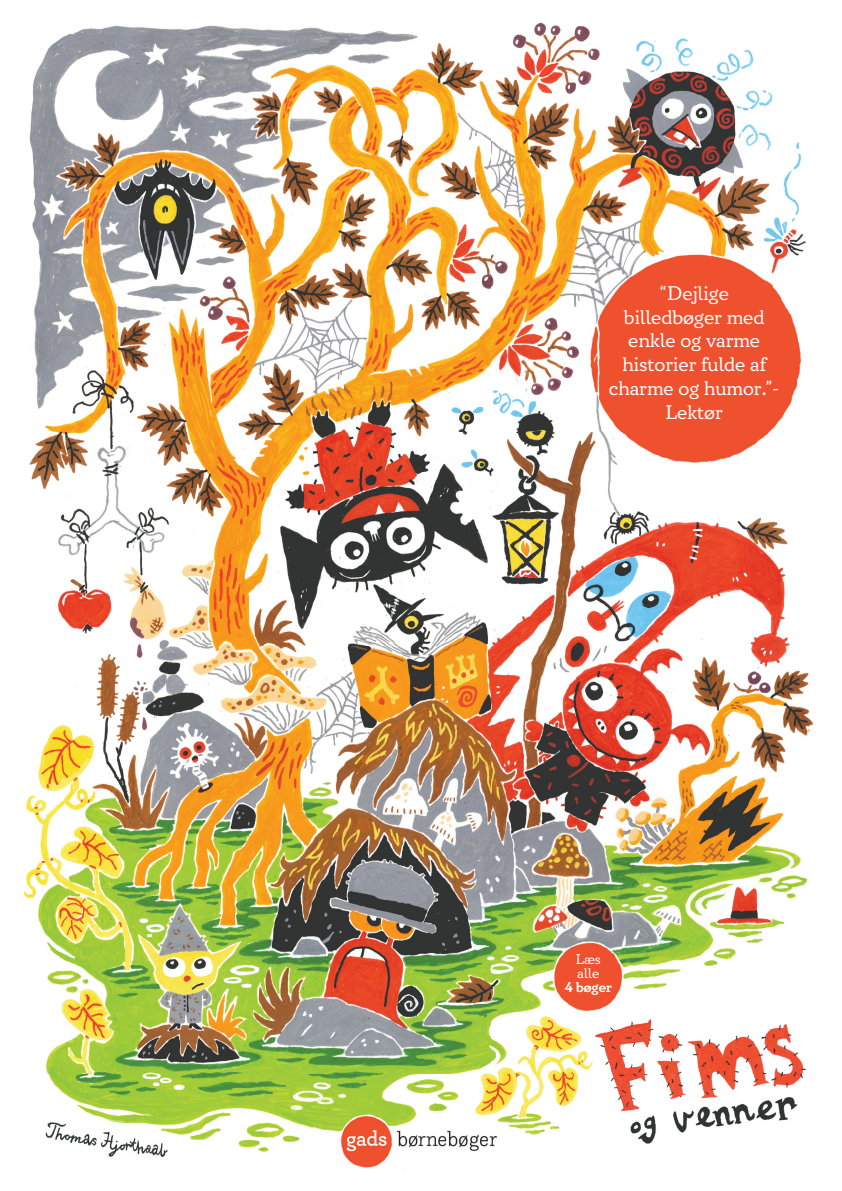
<style>
.page{position:relative;width:842px;height:1191px;background:#fff}
.page>*{position:absolute;margin:0;border:0;box-sizing:border-box;transform-origin:0 0}
.t1{font:19.7px/23.9px "Circe Slab B";color:#fff;text-align:center}
.t2{font:14px/14.2px "Circe Slab B";color:#fff}
.t3{font:700 14px "Circe Slab B";color:#fff}
</style>
<div class="page">
<img style="left:20px;top:22px;width:793px;height:1147px">
<p class="t1" style="left:609px;top:282px;width:172px">“Dejlige billedbøger med enkle og varme historier fulde af charme og humor.”-<br>Lektør</p>
<p class="t2" style="left:576px;top:952px;width:27px">Læs alle</p>
<p class="t3" style="left:565px;top:978px;width:49px">4 bøger</p>
</div>
